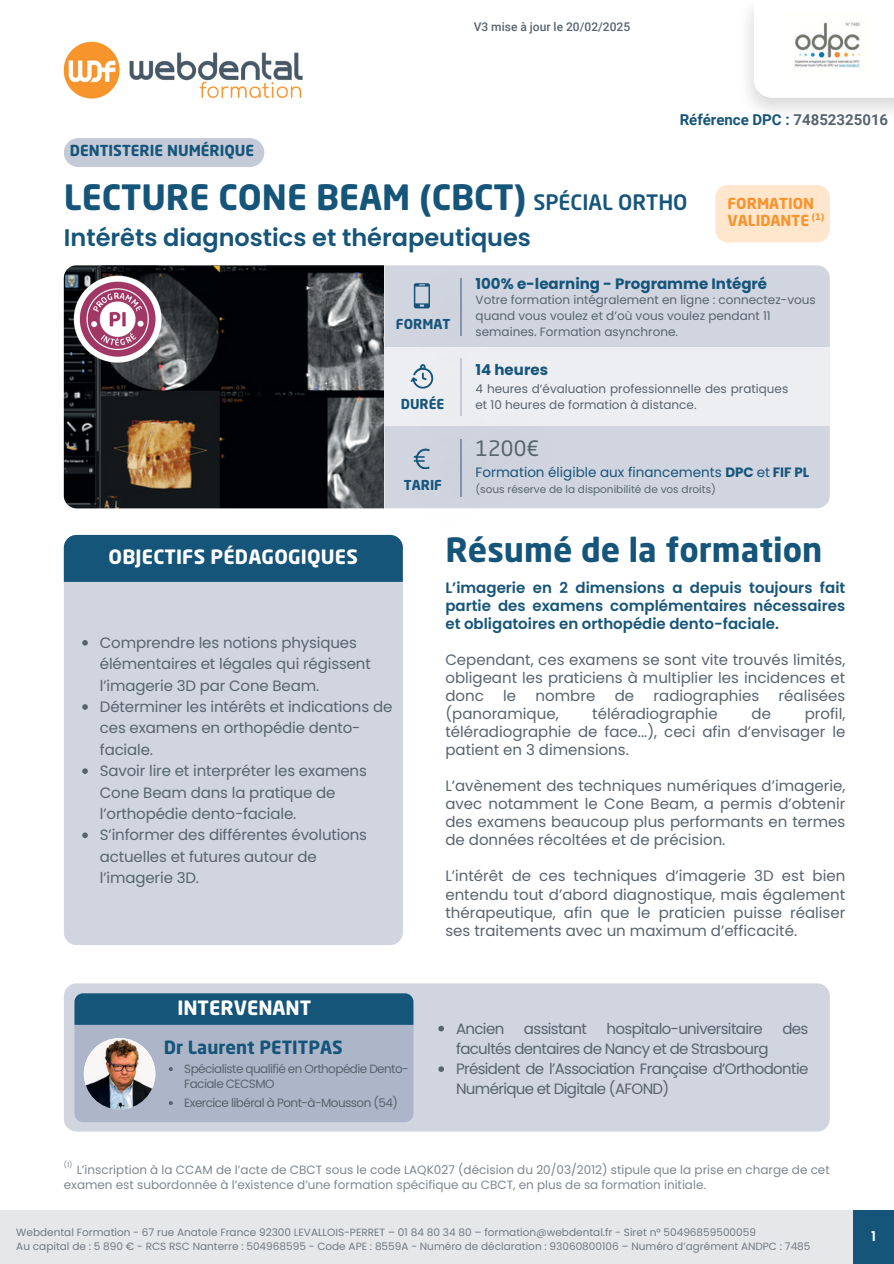
<style>
.page{position:relative;width:894px;height:1264px;background:#fff}
.page>*{position:absolute;margin:0;border:0;box-sizing:border-box;transform-origin:0 0}
.t1{font:700 34.5px "Neo Sans Std";color:#16557a}
.t2{font:700 33px "Neo Sans Std";color:#16557a}
.t3{font:600 24px "Poppins";color:#16557a}
.t4{font:500 21px "Neo Sans Std";color:#16557a}
.t5{font:21px "Neo Sans Std";color:#57646e}
.t6{font:700 19.5px "Neo Sans Std";letter-spacing:.01em;color:#fff}
.t7{font:700 18px "Neo Sans Std";color:#16557a}
.t8{font:15px/18px "Poppins";letter-spacing:-.01em;color:#57646e}
.t9{font:15px/20.2px "Poppins";letter-spacing:-.04em;color:#57646e}
.t10{font:600 15px/18px "Poppins";color:#16557a;text-align:justify}
.t11{font:700 15px "Poppins";color:#16557a}
.t12{font:700 15px "Roboto";color:#16557a}
.t13{font:700 15px "Neo Sans Std";color:#16557a}
.t14{font:700 15px/16.8px "Neo Sans Std";color:#f8942d}
.t15{font:13.5px "Poppins";color:#16557a}
.t16{font:700 13.5px "Neo Sans Std";color:#16557a}
.t17{font:600 13.5px "Poppins";color:#fff}
.t18{font:12px/16px "Poppins";color:#57646e}
.t19{font:12px "Poppins";color:#7e868f}
.t20{font:12px/15px "Poppins";letter-spacing:-.045em;color:#57646e}
.t21{font:500 12px "Roboto";color:#57646e}
.t22{font:10.5px "Poppins";color:#717a83}
.t23{font:10.5px "Poppins";color:#57646e}
.t24{font:700 9px "Neo Sans Std";color:#f8942d}
.t25{font:7.05px "Poppins";color:#7e868f}
.s1{color:#57646e}
.s2{font-weight:700}
</style>
<div class="page">
<img style="left:63px;top:41px;width:240px;height:58px">
<div style="left:64px;top:535px;width:339px;height:410px;background:#d1d5e0;border-radius:13px"></div>
<div style="left:64px;top:535px;width:339px;height:47px;background:#16557a"></div>
<div style="left:384px;top:265px;width:445px;height:243px;background:#d1d5e0"></div>
<div style="left:384px;top:348px;width:445px;height:78px;background:#edeef2"></div>
<div style="left:0;top:1210px;width:893px;height:53px;background:#e6e7e8"></div>
<div style="left:853px;top:1210px;width:40px;height:53px;background:#16557a"></div>
<div style="left:413px;top:270px;width:76px;height:78px;background:#d0d4df"></div>
<hr style="left:460px;top:278px;width:2px;height:58px;background:#8294ae">
<div style="left:413px;top:446px;width:76px;height:63px;background:#d0d4df"></div>
<img style="left:413px;top:358px;width:49px;height:88px">
<hr style="left:460px;top:359px;width:2px;height:57px;background:#c5cad8">
<img style="left:64px;top:265px;width:320px;height:243px">
<div style="left:64px;top:138px;width:200px;height:29px;background:#c5cad8;border-radius:15px"></div>
<img style="left:67px;top:268px;width:101px;height:102px">
<svg style="left:413px;top:283px;width:17px;height:25px"></svg>
<svg style="left:413px;top:448px;width:17px;height:21px"></svg>
<svg style="left:410px;top:364px;width:23px;height:25px"></svg>
<div style="left:715px;top:185px;width:114px;height:57px;background:#ffe6cd;border-radius:13px"></div>
<img style="left:440px;top:414px;width:113px;height:90px">
<div style="left:64px;top:983px;width:765px;height:148px;background:#d1d5e0;border-radius:13px"></div>
<img style="left:794px;top:22px;width:66px;height:46px">
<svg style="left:82px;top:640px;width:6px;height:5px"></svg>
<svg style="left:82px;top:704px;width:6px;height:5px"></svg>
<svg style="left:82px;top:768px;width:6px;height:6px"></svg>
<svg style="left:82px;top:832px;width:6px;height:6px"></svg>
<svg style="left:438px;top:1025px;width:6px;height:6px"></svg>
<svg style="left:438px;top:1066px;width:6px;height:5px"></svg>
<svg style="left:74px;top:993px;width:339px;height:129px;background:#879baf"></svg>
<p class="t13" style="left:70px;top:145px;width:186px">DENTISTERIE NUMÉRIQUE</p>
<p class="t21" style="left:473px;top:20px;width:158px">V3 mise à jour le 20/02/2025</p>
<p class="t12" style="left:679px;top:111px;width:210px">Référence DPC : <span class="s1">74852325016</span></p>
<h1 class="t1" style="left:64px;top:183px;width:464px">LECTURE CONE BEAM (CBCT)</h1>
<h3 class="t4" style="left:533px;top:194px;width:156px">SPÉCIAL ORTHO</h3>
<p class="t3" style="left:64px;top:221px;width:468px">Intérêts diagnostics et thérapeutiques</p>
<p class="t14" style="left:727px;top:196px;width:88px">FORMATION<br>VALIDANTE</p>
<h6 class="t24" style="left:811px;top:213px;width:14px">(1)</h6>
<p class="t6" style="left:109px;top:549px;width:250px">OBJECTIFS PÉDAGOGIQUES</p>
<h4 class="t16" style="left:396px;top:319px;width:56px">FORMAT</h4>
<p class="t16" style="left:400px;top:398px;width:45px">DURÉE</p>
<p class="t16" style="left:404px;top:479px;width:40px">TARIF</p>
<p class="t11" style="left:475px;top:273px;width:293px">100% e-learning - Programme Intégré</p>
<p class="t18" style="left:475px;top:292px;width:342px">Votre formation intégralement en ligne : connectez-vous quand vous voulez et d’où vous voulez pendant 11 semaines. Formation asynchrone.</p>
<p class="t11" style="left:475px;top:360px;width:74px">14 heures</p>
<h2 class="t18" style="left:475px;top:381px;width:314px">4 heures d’évaluation professionnelle des pratiques et 10 heures de formation à distance.</h2>
<h4 class="t5" style="left:475px;top:439px;width:65px">1200€</h4>
<p class="t15" style="left:475px;top:463px;width:335px">Formation éligible aux financements <span class="s2">DPC</span> et <span class="s2">FIF PL</span></p>
<p class="t23" style="left:475px;top:481px;width:242px">(sous réserve de la disponibilité de vos droits)</p>
<p class="t2" style="left:445px;top:537px;width:378px">Résumé de la formation</p>
<p class="t8" style="left:100px;top:632px;width:272px;line-height:21.3px">Comprendre les notions physiques élémentaires et légales qui régissent l’imagerie 3D par Cone Beam.</p>
<p class="t8" style="left:100px;top:696px;width:294px;line-height:21.3px">Déterminer les intérêts et indications de ces examens en orthopédie dento&shy;faciale.</p>
<p class="t8" style="left:100px;top:760px;width:268px;line-height:21.3px">Savoir lire et interpréter les examens<br>Cone Beam dans la pratique de l’orthopédie dento-faciale.</p>
<p class="t8" style="left:100px;top:824px;width:269px;line-height:21.3px">S’informer des différentes évolutions actuelles et futures autour de l’imagerie 3D.</p>
<p class="t6" style="left:177px;top:1000px;width:135px">INTERVENANT</p>
<h4 class="t7" style="left:164px;top:1040px;width:180px">Dr Laurent PETITPAS</h4>
<p class="t20" style="left:184px;top:1061px;width:226px">Spécialiste qualifié en Orthopédie Dento-<br>Faciale CECSMO</p>
<p class="t20" style="left:184px;top:1095px;width:215px">Exercice libéral à Pont-à-Mousson (54)</p>
<p class="t10" style="left:445px;top:579px;width:401px">L’imagerie en 2 dimensions a depuis toujours fait partie des examens complémentaires nécessaires et obligatoires en orthopédie dento-faciale.</p>
<h5 class="t8" style="left:445px;top:651px;width:401px;text-align:justify">Cependant, ces examens se sont vite trouvés limités, obligeant les praticiens à multiplier les incidences et donc</h5>
<h5 class="t8" style="left:503px;top:687px;width:14px">le</h5>
<h5 class="t8" style="left:535px;top:687px;width:61px">nombre</h5>
<h5 class="t8" style="left:614px;top:687px;width:21px">de</h5>
<h5 class="t8" style="left:653px;top:687px;width:107px">radiographies</h5>
<h5 class="t8" style="left:778px;top:687px;width:68px">réalisées</h5>
<h5 class="t8" style="left:445px;top:705px;width:115px">(panoramique,</h5>
<h5 class="t8" style="left:592px;top:705px;width:127px">téléradiographie</h5>
<h5 class="t8" style="left:751px;top:705px;width:21px">de</h5>
<h5 class="t8" style="left:445px;top:705px;width:401px;text-align:justify;text-indent:359px">profil, téléradiographie de face...), ceci afin d’envisager le patient en 3 dimensions.</h5>
<p class="t8" style="left:445px;top:777px;width:401px;text-align:justify">L’avènement des techniques numériques d’imagerie, avec notamment le Cone Beam, a permis d’obtenir des examens beaucoup plus performants en termes de données récoltées et de précision.</p>
<p class="t8" style="left:445px;top:867px;width:401px;text-align:justify">L’intérêt de ces techniques d’imagerie 3D est bien entendu tout d’abord diagnostique, mais également thérapeutique, afin que le praticien puisse réaliser ses traitements avec un maximum d’efficacité.</p>
<p class="t8" style="left:456px;top:1019px;width:50px">Ancien</p>
<p class="t9" style="left:524px;top:1018px;width:64px">assistant</p>
<p class="t9" style="left:606px;top:1018px;width:157px">hospitalo-universitaire</p>
<p class="t8" style="left:782px;top:1019px;width:28px">des</p>
<p class="t9" style="left:456px;top:1038px;width:314px">facultés dentaires de Nancy et de Strasbourg</p>
<p class="t9" style="left:456px;top:1058px;width:354px">Président de l’Association Française d’Orthodontie<br>Numérique et Digitale (AFOND)</p>
<p class="t25" style="left:64px;top:1159px;width:10px">(1)</p>
<p class="t19" style="left:77px;top:1160px;width:754px">L’inscription à la CCAM de l’acte de CBCT sous le code LAQK027 (décision du 20/03/2012) stipule que la prise en charge de cet</p>
<p class="t19" style="left:64px;top:1176px;width:643px">examen est subordonnée à l’existence d’une formation spécifique au CBCT, en plus de sa formation initiale.</p>
<p class="t22" style="left:16px;top:1225px;width:741px">Webdental Formation - 67 rue Anatole France 92300 LEVALLOIS-PERRET – 01 84 80 34 80 – formation@webdental.fr - Siret n° 50496859500059</p>
<p class="t22" style="left:16px;top:1238px;width:795px">Au capital de : 5 890 € - RCS RSC Nanterre : 504968595 - Code APE : 8559A - Numéro de déclaration : 93060800106 – Numéro d’agrément ANDPC : 7485</p>
<p class="t17" style="left:870px;top:1226px;width:6px">1</p>
</div>
